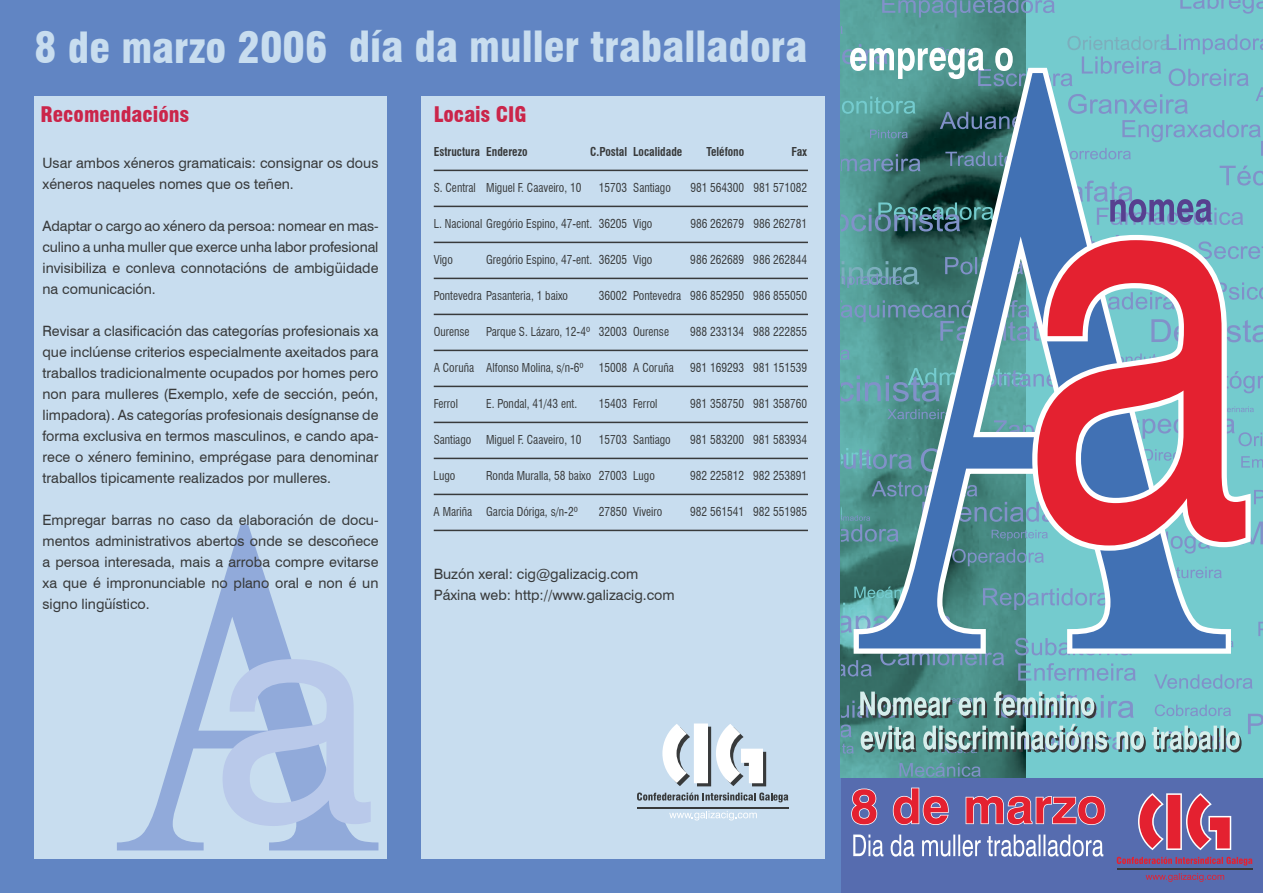
<style>
.page{position:relative;width:1263px;height:893px;background:#6185c3}
.page>*{position:absolute;margin:0;border:0;box-sizing:border-box;transform-origin:0 0}
.t1{font:900 condensed 42px "Swiss 721 BT";color:#c8ddef}
.t2{font:900 condensed 21px "Swiss 721 BT";color:#cb254a}
.t3{font:14.25px/21px "Swiss 721 BT";color:#383a3b;text-align:justify}
.t4{font:condensed 12px "Swiss 721 BT";color:#383a3b;scale:.95 1}
.t5{font:700 condensed 12px "Swiss 721 BT";color:#383a3b;scale:.95 1}
</style>
<div class="page">
<div style="left:34px;top:97px;width:353px;height:762px;background:#c8ddef"></div>
<div style="left:421px;top:97px;width:404px;height:762px;background:#c8ddef"></div>
<svg style="left:117px;top:524px;width:261px;height:326px"></svg>
<svg style="left:223px;top:659px;width:148px;height:167px"></svg>
<svg style="left:662px;top:723px;width:104px;height:63px"></svg>
<svg style="left:637px;top:792px;width:151px;height:10px"></svg>
<svg style="left:669px;top:811px;width:88px;height:9px"></svg>
<hr style="left:637px;top:808px;width:152px;height:1px;background:#383a3b">
<hr style="left:434px;top:170px;width:374px;height:1px;background:#383a3b">
<hr style="left:434px;top:206px;width:374px;height:1px;background:#383a3b">
<hr style="left:434px;top:242px;width:374px;height:1px;background:#383a3b">
<hr style="left:434px;top:278px;width:374px;height:1px;background:#383a3b">
<hr style="left:434px;top:314px;width:374px;height:1px;background:#383a3b">
<hr style="left:434px;top:350px;width:374px;height:1px;background:#383a3b">
<hr style="left:434px;top:386px;width:374px;height:1px;background:#383a3b">
<hr style="left:434px;top:422px;width:374px;height:1px;background:#383a3b">
<hr style="left:434px;top:458px;width:374px;height:1px;background:#383a3b">
<hr style="left:434px;top:494px;width:374px;height:1px;background:#383a3b">
<hr style="left:434px;top:530px;width:374px;height:1px;background:#383a3b">
<img style="left:841px;top:0;width:185px;height:777px">
<div style="left:1026px;top:0;width:237px;height:778px;background:#74cbce"></div>
<svg style="left:882px;top:0;width:173px;height:18px;background:#6097a4"></svg>
<svg style="left:841px;top:448px;width:7px;height:21px"></svg>
<svg style="left:899px;top:763px;width:82px;height:14px"></svg>
<svg style="left:841px;top:350px;width:7px;height:10px"></svg>
<svg style="left:1256px;top:490px;width:7px;height:9px"></svg>
<svg style="left:1258px;top:622px;width:5px;height:14px"></svg>
<svg style="left:1154px;top:674px;width:98px;height:15px"></svg>
<svg style="left:841px;top:586px;width:7px;height:53px"></svg>
<svg style="left:1258px;top:375px;width:5px;height:14px"></svg>
<svg style="left:1155px;top:704px;width:76px;height:12px"></svg>
<svg style="left:1256px;top:432px;width:7px;height:36px"></svg>
<svg style="left:841px;top:724px;width:11px;height:13px"></svg>
<svg style="left:1248px;top:714px;width:15px;height:20px"></svg>
<svg style="left:1018px;top:663px;width:118px;height:18px"></svg>
<svg style="left:1256px;top:522px;width:7px;height:22px"></svg>
<svg style="left:841px;top:368px;width:7px;height:34px"></svg>
<svg style="left:841px;top:660px;width:31px;height:16px"></svg>
<svg style="left:1180px;top:0;width:83px;height:14px"></svg>
<svg style="left:841px;top:481px;width:7px;height:61px"></svg>
<svg style="left:880px;top:659px;width:124px;height:6px"></svg>
<svg style="left:842px;top:743px;width:12px;height:11px"></svg>
<div style="left:841px;top:778px;width:422px;height:115px;background:#566caf"></div>
<svg style="left:851px;top:787px;width:255px;height:39px"></svg>
<svg style="left:861px;top:724px;width:380px;height:29px"></svg>
<svg style="left:841px;top:691px;width:293px;height:27px"></svg>
<svg style="left:853px;top:834px;width:250px;height:23px"></svg>
<svg style="left:1117px;top:793px;width:135px;height:73px"></svg>
<svg style="left:1146px;top:873px;width:78px;height:9px"></svg>
<hr style="left:1117px;top:868px;width:136px;height:2px;background:#383a3b">
<svg style="left:848px;top:342px;width:386px;height:317px"></svg>
<svg style="left:859px;top:342px;width:367px;height:306px;background:#5d96aa"></svg>
<svg style="left:1027px;top:342px;width:229px;height:214px"></svg>
<svg style="left:1037px;top:342px;width:208px;height:203px;fill:#e42130"></svg>
<svg style="left:841px;top:26px;width:422px;height:316px"></svg>
<h1 class="t1" style="left:34px;top:22px;width:775px">8 de marzo 2006 día da muller traballadora</h1>
<h2 class="t2" style="left:40px;top:101px;width:150px">Recomendacións</h2>
<p class="t3" style="left:43px;top:152px;width:337px">Usar ambos xéneros gramaticais: consignar os dous xéneros naqueles nomes que os teñen.</p>
<p class="t3" style="left:43px;top:215px;width:337px">Adaptar o cargo ao xénero da persoa: nomear en mas&shy;culino a unha muller que exerce unha labor profesional invisibiliza e conleva connotacións de ambigüidade na comunicación.</p>
<p class="t3" style="left:43px;top:320px;width:337px">Revisar a clasificación das categorías profesionais xa que inclúense criterios especialmente axeitados para traballos tradicionalmente ocupados por homes pero non para mulleres (Exemplo, xefe de sección, peón, limpadora). As categorías profesionais desígnanse de forma exclusiva en termos masculinos, e cando apa&shy;rece o xénero feminino, emprégase para denominar traballos tipicamente realizados por mulleres.</p>
<p class="t3" style="left:43px;top:509px;width:337px">Empregar barras no caso da elaboración de docu&shy;mentos administrativos abertos onde se descoñece a persoa interesada, mais a arroba compre evitarse xa que é impronunciable no plano oral e non é un signo lingüístico.</p>
<h2 class="t2" style="left:434px;top:101px;width:94px">Locais CIG</h2>
<p class="t5" style="left:434px;top:145px;width:100px">Estructura Enderezo</p>
<p class="t5" style="left:590px;top:145px;width:98px">C.Postal Localidade</p>
<p class="t5" style="left:707px;top:145px;width:41px">Teléfono</p>
<p class="t5" style="left:791px;top:145px;width:18px">Fax</p>
<p class="t4" style="left:434px;top:181px;width:157px">S. Central Miguel F. Caaveiro, 10</p>
<p class="t4" style="left:599px;top:181px;width:77px">15703 Santiago</p>
<p class="t4" style="left:690px;top:181px;width:125px">981 564300 981 571082</p>
<p class="t4" style="left:434px;top:217px;width:232px">L. Nacional Gregório Espino, 47‑ent. 36205 Vigo</p>
<p class="t4" style="left:690px;top:217px;width:125px">986 262679 986 262781</p>
<p class="t4" style="left:434px;top:253px;width:22px">Vigo</p>
<p class="t4" style="left:486px;top:253px;width:176px">Gregório Espino, 47‑ent. 36205 Vigo</p>
<p class="t4" style="left:690px;top:253px;width:125px">986 262689 986 262844</p>
<p class="t4" style="left:434px;top:289px;width:143px">Pontevedra Pasanteria, 1 baixo</p>
<p class="t4" style="left:599px;top:289px;width:221px">36002 Pontevedra 986 852950 986 855050</p>
<p class="t4" style="left:434px;top:325px;width:39px">Ourense</p>
<p class="t4" style="left:486px;top:325px;width:194px">Parque S. Lázaro, 12‑4º 32003 Ourense</p>
<p class="t4" style="left:690px;top:325px;width:125px">988 233134 988 222855</p>
<p class="t4" style="left:434px;top:361px;width:159px">A Coruña Alfonso Molina, s/n-6º</p>
<p class="t4" style="left:599px;top:361px;width:80px">15008 A Coruña</p>
<p class="t4" style="left:690px;top:361px;width:125px">981 169293 981 151539</p>
<p class="t4" style="left:434px;top:397px;width:27px">Ferrol</p>
<p class="t4" style="left:486px;top:397px;width:97px">E. Pondal, 41/43 ent.</p>
<p class="t4" style="left:599px;top:397px;width:63px">15403 Ferrol</p>
<p class="t4" style="left:690px;top:397px;width:125px">981 358750 981 358760</p>
<p class="t4" style="left:434px;top:433px;width:157px">Santiago Miguel F. Caaveiro, 10</p>
<p class="t4" style="left:599px;top:433px;width:77px">15703 Santiago</p>
<p class="t4" style="left:690px;top:433px;width:125px">981 583200 981 583934</p>
<p class="t4" style="left:434px;top:469px;width:24px">Lugo</p>
<p class="t4" style="left:486px;top:469px;width:179px">Ronda Muralla, 58 baixo 27003 Lugo</p>
<p class="t4" style="left:690px;top:469px;width:125px">982 225812 982 253891</p>
<p class="t4" style="left:434px;top:505px;width:153px">A Mariña Garcia Dóriga, s/n‑2º</p>
<p class="t4" style="left:599px;top:505px;width:68px">27850 Viveiro</p>
<p class="t4" style="left:690px;top:505px;width:125px">982 561541 982 551985</p>
<p class="t3" style="left:434px;top:563px;width:242px">Buzón xeral: cig@galizacig.com<br>Páxina web: http://www.galizacig.com</p>
</div>
